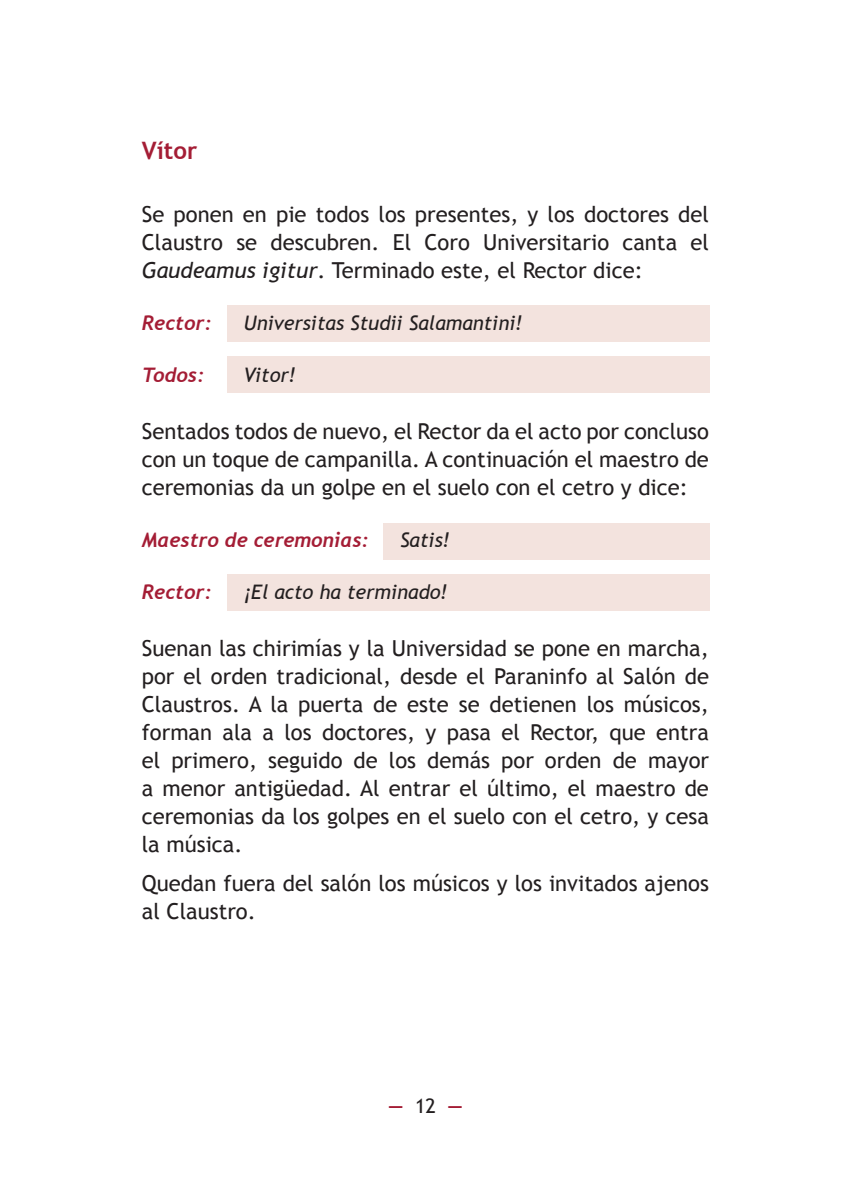
<style>
.page{position:relative;width:851px;height:1191px;background:#fff}
.page>*{position:absolute;margin:0;border:0;box-sizing:border-box;transform-origin:0 0}
.t1{font:700 24px "Trebuchet MS";color:#a41d35}
.t2{font:22px/28px "Trebuchet MS";color:#231f20;text-align:justify}
.t3{font:italic 20px "Trebuchet MS";color:#231f20}
.t4{font:italic 700 20px "Trebuchet";color:#a41d35}
.t5{font:700 20px "Trebuchet MS";color:#a41d35}
.s1{font-style:italic}
.s2{font-weight:400;color:#231f20}
</style>
<div class="page">
<div style="left:383px;top:523px;width:326px;height:37px;background:#f3e3de"></div>
<div style="left:227px;top:574px;width:482px;height:37px;background:#f3e3de"></div>
<div style="left:227px;top:305px;width:482px;height:37px;background:#f3e3de"></div>
<div style="left:227px;top:356px;width:482px;height:37px;background:#f3e3de"></div>
<p class="t1" style="left:142px;top:137px;width:57px">Vítor</p>
<p class="t2" style="left:142px;top:200px;width:568px">Se ponen en pie todos los presentes, y los doctores del Claustro se descubren. El Coro Universitario canta el <span class="s1">Gaudeamus igitur</span>. Terminado este, el Rector dice:</p>
<p class="t4" style="left:142px;top:311px;width:71px">Rector:</p>
<p class="t3" style="left:244px;top:311px;width:280px">Universitas Studii Salamantini!</p>
<p class="t4" style="left:142px;top:363px;width:64px">Todos:</p>
<p class="t3" style="left:244px;top:363px;width:54px">Vitor!</p>
<p class="t2" style="left:142px;top:417px;width:568px">Sentados todos de nuevo, el Rector da el acto por concluso con un toque de campanilla. A continuación el maestro de ceremonias da un golpe en el suelo con el cetro y dice:</p>
<p class="t4" style="left:142px;top:528px;width:228px">Maestro de ceremonias:</p>
<p class="t3" style="left:400px;top:528px;width:52px">Satis!</p>
<p class="t4" style="left:142px;top:580px;width:71px">Rector:</p>
<p class="t3" style="left:244px;top:580px;width:205px">¡El acto ha terminado!</p>
<p class="t2" style="left:142px;top:634px;width:568px">Suenan las chirimías y la Universidad se pone en marcha, por el orden tradicional, desde el Paraninfo al Salón de Claustros. A la puerta de este se detienen los músicos, forman ala a los doctores, y pasa el Rector, que entra el primero, seguido de los demás por orden de mayor a menor antigüedad. Al entrar el último, el maestro de ceremonias da los golpes en el suelo con el cetro, y cesa la música.</p>
<p class="t2" style="left:142px;top:869px;width:568px">Quedan fuera del salón los músicos y los invitados ajenos al Claustro.</p>
<p class="t5" style="left:388px;top:1094px;width:75px">— <span class="s2">12</span> —</p>
</div>
